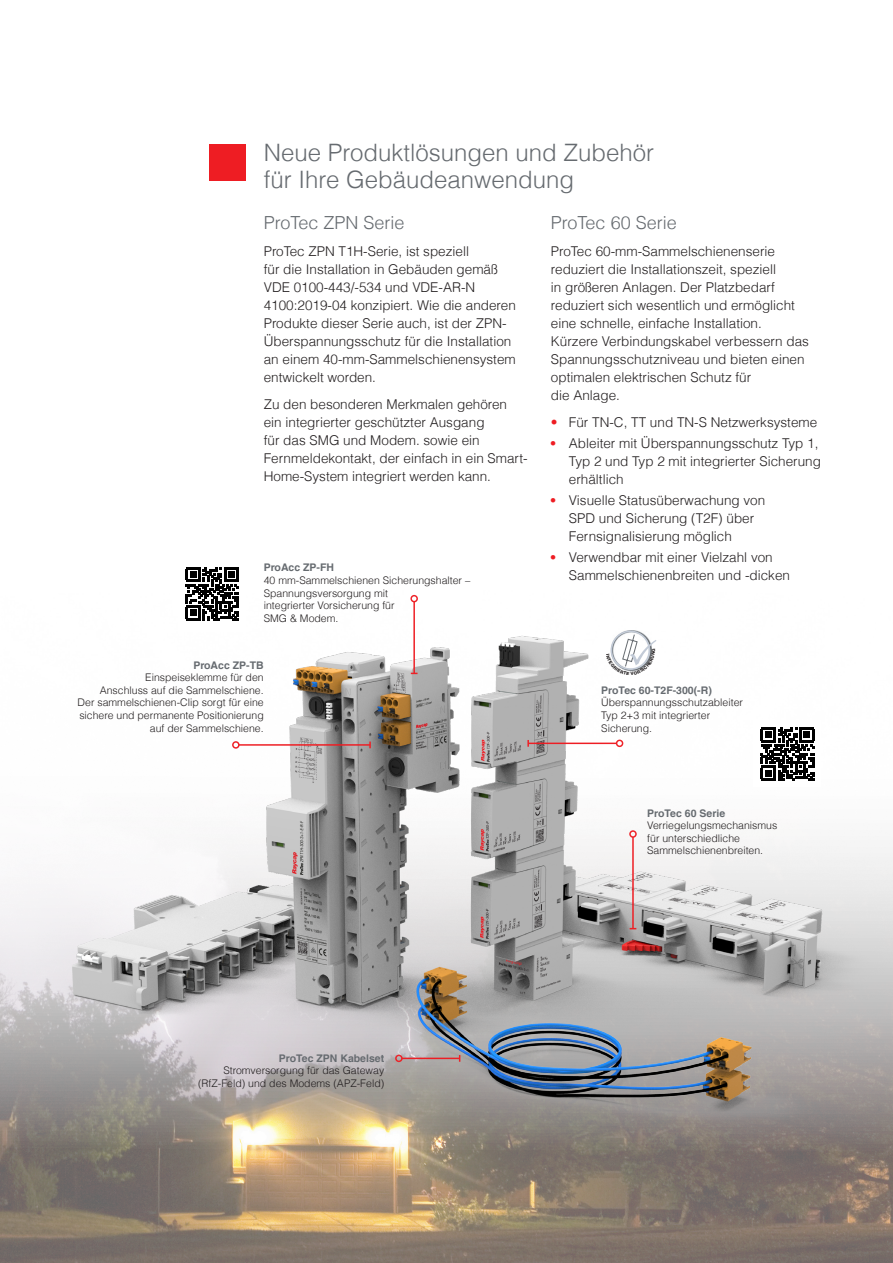
<style>
.page{position:relative;width:893px;height:1263px;background:#fff}
.page>*{position:absolute;margin:0;border:0;box-sizing:border-box;transform-origin:0 0}
.t1{font:300 24px/27px "Helvetica LT Com";color:#666b70}
.t2{font:300 18px "Helvetica LT Com";color:#666b70}
.t3{font:300 13.5px/18px "Helvetica LT Com";color:#231f20}
.t4{font:300 10.5px/12.6px "Helvetica LT Com";color:#231f20}
.t5{font:700 10.5px "Helvetica LT Com";color:#666b70}
.s1{color:#ee1d23}
.s2{font-weight:700;color:#ee1d23}
</style>
<div class="page">
<div style="left:210px;top:144px;width:36px;height:36px;background:#ee1d23"></div>
<img style="left:0;top:594px;width:893px;height:669px">
<hr style="left:239px;top:744px;width:131px;height:2px;background:#ee1d23">
<div style="left:232px;top:741px;width:8px;height:8px;border:2px solid #ee1d23;border-radius:50%"></div>
<svg style="left:369px;top:741px;width:2px;height:7px"></svg>
<hr style="left:413px;top:602px;width:2px;height:71px;background:#ee1d23">
<div style="left:410px;top:595px;width:8px;height:7px;border:2px solid #ee1d23;border-radius:50%"></div>
<hr style="left:528px;top:743px;width:89px;height:1px;background:#ee1d23">
<div style="left:616px;top:740px;width:7px;height:7px;border:2px solid #ee1d23;border-radius:50%"></div>
<svg style="left:527px;top:740px;width:2px;height:7px"></svg>
<hr style="left:402px;top:1058px;width:58px;height:1px;background:#ee1d23">
<div style="left:395px;top:1055px;width:8px;height:7px;border:2px solid #ee1d23;border-radius:50%"></div>
<hr style="left:632px;top:837px;width:2px;height:92px;background:#ee1d23">
<div style="left:629px;top:830px;width:8px;height:8px;border:2px solid #ee1d23;border-radius:50%"></div>
<div style="left:754px;top:720px;width:67px;height:66px;background:#fff"></div>
<svg style="left:761px;top:727px;width:53px;height:54px"></svg>
<div style="left:178px;top:566px;width:68px;height:66px;background:#fff"></div>
<svg style="left:186px;top:567px;width:53px;height:53px"></svg>
<svg style="left:606px;top:630px;width:50px;height:45px"></svg>
<h1 class="t1" style="left:264px;top:139px;width:392px">Neue Produktlösungen und Zubehör für Ihre Gebäudeanwendung</h1>
<h2 class="t2" style="left:264px;top:211px;width:142px">ProTec ZPN Serie</h2>
<p class="t3" style="left:264px;top:242px;width:254px">ProTec ZPN T1H-Serie, ist speziell<br>für die Installation in Gebäuden gemäß VDE 0100-443/-534 und VDE-AR-N 4100:2019-04 konzipiert. Wie die anderen Produkte dieser Serie auch, ist der ZPN-Überspannungsschutz für die Installation an einem 40-mm-Sammelschienensystem entwickelt worden.</p>
<p class="t3" style="left:264px;top:395px;width:265px">Zu den besonderen Merkmalen gehören ein integrierter geschützter Ausgang<br>für das SMG und Modem. sowie ein Fernmeldekontakt, der einfach in ein Smart-Home-System integriert werden kann.</p>
<h2 class="t2" style="left:551px;top:211px;width:127px">ProTec 60 Serie</h2>
<p class="t3" style="left:551px;top:242px;width:260px">ProTec 60-mm-Sammelschienenserie reduziert die Installationszeit, speziell<br>in größeren Anlagen. Der Platzbedarf reduziert sich wesentlich und ermöglicht eine schnelle, einfache Installation.<br>Kürzere Verbindungskabel verbessern das Spannungsschutzniveau und bieten einen optimalen elektrischen Schutz für<br>die Anlage.</p>
<p class="t3" style="left:551px;top:413px;width:268px"><span class="s1">•</span> Für TN-C, TT und TN-S Netzwerksysteme</p>
<p class="t3" style="left:569px;top:434px;width:254px;text-indent:-18px"><span class="s2">•</span> Ableiter mit Überspannungsschutz Typ 1,<br>Typ 2 und Typ 2 mit integrierter Sicherung erhältlich</p>
<p class="t3" style="left:569px;top:491px;width:198px;text-indent:-18px"><span class="s2">•</span> Visuelle Statusüberwachung von<br>SPD und Sicherung (T2F) über<br>Fernsignalisierung möglich</p>
<p class="t3" style="left:569px;top:548px;width:223px;text-indent:-18px"><span class="s2">•</span> Verwendbar mit einer Vielzahl von<br>Sammelschienenbreiten und -dicken</p>
<p class="t5" style="left:264px;top:561px;width:72px">ProAcc ZP-FH</p>
<p class="t4" style="left:264px;top:574px;width:208px">40 mm-Sammelschienen Sicherungshalter –<br>Spannungsversorgung mit<br>integrierter Vorsicherung für<br>SMG &amp; Modem.</p>
<p class="t5" style="left:193px;top:658px;width:72px">ProAcc ZP-TB</p>
<p class="t4" style="left:78px;top:671px;width:188px;text-align:right">Einspeiseklemme für den<br>Anschluss auf die Sammelschiene.<br>Der sammelschienen-Clip sorgt für eine sichere und permanente Positionierung auf der Sammelschiene.</p>
<p class="t5" style="left:279px;top:1051px;width:107px">ProTec ZPN Kabelset</p>
<p class="t4" style="left:198px;top:1064px;width:188px;text-align:right">Stromversorgung für das Gateway (RfZ-Feld) und des Modems (APZ-Feld)</p>
<p class="t5" style="left:601px;top:684px;width:112px">ProTec 60-T2F-300(-R)</p>
<p class="t4" style="left:601px;top:696px;width:143px">Überspannungsschutzableiter<br>Typ 2+3 mit integrierter<br>Sicherung.</p>
<p class="t5" style="left:647px;top:806px;width:79px">ProTec 60 Serie</p>
<p class="t4" style="left:647px;top:819px;width:132px">Verriegelungsmechanismus für unterschiedliche<br>Sammelschienenbreiten.</p>
</div>
